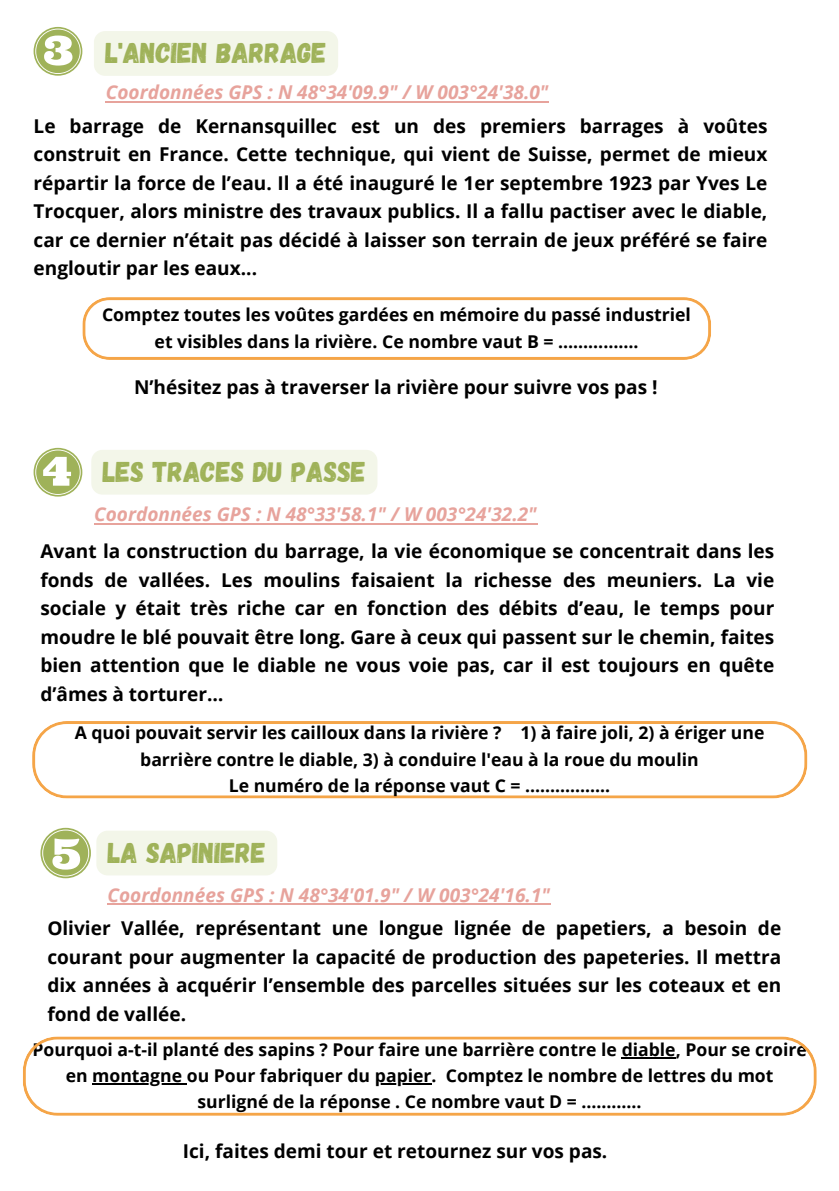
<style>
.page{position:relative;width:839px;height:1191px;background:#fff}
.page>*{position:absolute;margin:0;border:0;box-sizing:border-box;transform-origin:0 0}
.t1{font:28.6px "Gagalin";color:#9fb259}
.t2{font:700 19px/28.6px "Open Sans";color:#000;text-align:justify}
.t3{font:italic 700 19px "Open Sans";color:#e7a39c}
.t4{font:700 17.6px/26.4px "Open Sans";color:#000;text-align:center}
</style>
<div class="page">
<svg style="left:34px;top:27px;width:48px;height:49px"></svg>
<div style="left:94px;top:31px;width:244px;height:45px;background:#f3f6e9"></div>
<hr style="left:106px;top:101px;width:443px;height:2px;background:#e7a39c">
<svg style="left:82px;top:297px;width:629px;height:63px"></svg>
<svg style="left:34px;top:448px;width:48px;height:49px"></svg>
<div style="left:91px;top:450px;width:286px;height:45px;background:#f3f6e9"></div>
<hr style="left:94px;top:523px;width:443px;height:1px;background:#e7a39c">
<svg style="left:32px;top:721px;width:775px;height:77px"></svg>
<svg style="left:40px;top:828px;width:237px;height:50px"></svg>
<hr style="left:107px;top:904px;width:443px;height:1px;background:#e7a39c">
<svg style="left:23px;top:1036px;width:793px;height:80px"></svg>
<p class="t1" style="left:105px;top:34px;width:223px">L'ANCIEN BARRAGE</p>
<h1 class="t3" style="left:106px;top:79px;width:444px">Coordonnées GPS : N 48°34'09.9" / W 003°24'38.0"</h1>
<p class="t2" style="left:34px;top:111px;width:735px">Le barrage de Kernansquillec est un des premiers barrages à voûtes construit en France. Cette technique, qui vient de Suisse, permet de mieux répartir la force de l’eau. Il a été inauguré le 1er septembre 1923 par Yves Le Trocquer, alors ministre des travaux publics. Il a fallu pactiser avec le diable, car ce dernier n’était pas décidé à laisser son terrain de jeux préféré se faire engloutir par les eaux...</p>
<p class="t4" style="left:102px;top:301px;width:590px">Comptez toutes les voûtes gardées en mémoire du passé industriel et visibles dans la rivière. Ce nombre vaut B = …………….</p>
<p class="t2" style="left:134px;top:372px;width:525px">N’hésitez pas à traverser la rivière pour suivre vos pas !</p>
<p class="t1" style="left:103px;top:453px;width:265px">LES TRACES DU PASSE</p>
<p class="t3" style="left:94px;top:501px;width:444px">Coordonnées GPS : N 48°33'58.1" / W 003°24'32.2"</p>
<p class="t2" style="left:40px;top:536px;width:735px">Avant la construction du barrage, la vie économique se concentrait dans les fonds de vallées. Les moulins faisaient la richesse des meuniers. La vie sociale y était très riche car en fonction des débits d’eau, le temps pour moudre le blé pouvait être long. Gare à ceux qui passent sur le chemin, faites bien attention que le diable ne vous voie pas, car il est toujours en quête d’âmes à torturer…</p>
<h1 class="t4" style="left:75px;top:719px;width:691px">A quoi pouvait servir les cailloux dans la rivière ? 1) à faire joli, 2) à ériger une barrière contre le diable, 3) à conduire l'eau à la roue du moulin</h1>
<p class="t4" style="left:229px;top:772px;width:383px">Le numéro de la réponse vaut C = ……………..</p>
<p class="t1" style="left:108px;top:834px;width:159px">LA SAPINIERE</p>
<p class="t3" style="left:107px;top:882px;width:444px">Coordonnées GPS : N 48°34'01.9" / W 003°24'16.1"</p>
<p class="t2" style="left:47px;top:914px;width:735px">Olivier Vallée, représentant une longue lignée de papetiers, a besoin de courant pour augmenter la capacité de production des papeteries. Il mettra dix années à acquérir l’ensemble des parcelles situées sur les coteaux et en fond de vallée.</p>
<p class="t4" style="left:32px;top:1036px;width:775px">Pourquoi a-t-il planté des sapins ? Pour faire une barrière contre le diable, Pour se croire en montagne ou Pour fabriquer du papier. Comptez le nombre de lettres du mot</p>
<h1 class="t4" style="left:197px;top:1088px;width:445px">surligné de la réponse . Ce nombre vaut D = …………</h1>
<p class="t2" style="left:183px;top:1137px;width:426px">Ici, faites demi tour et retournez sur vos pas.</p>
</div>
